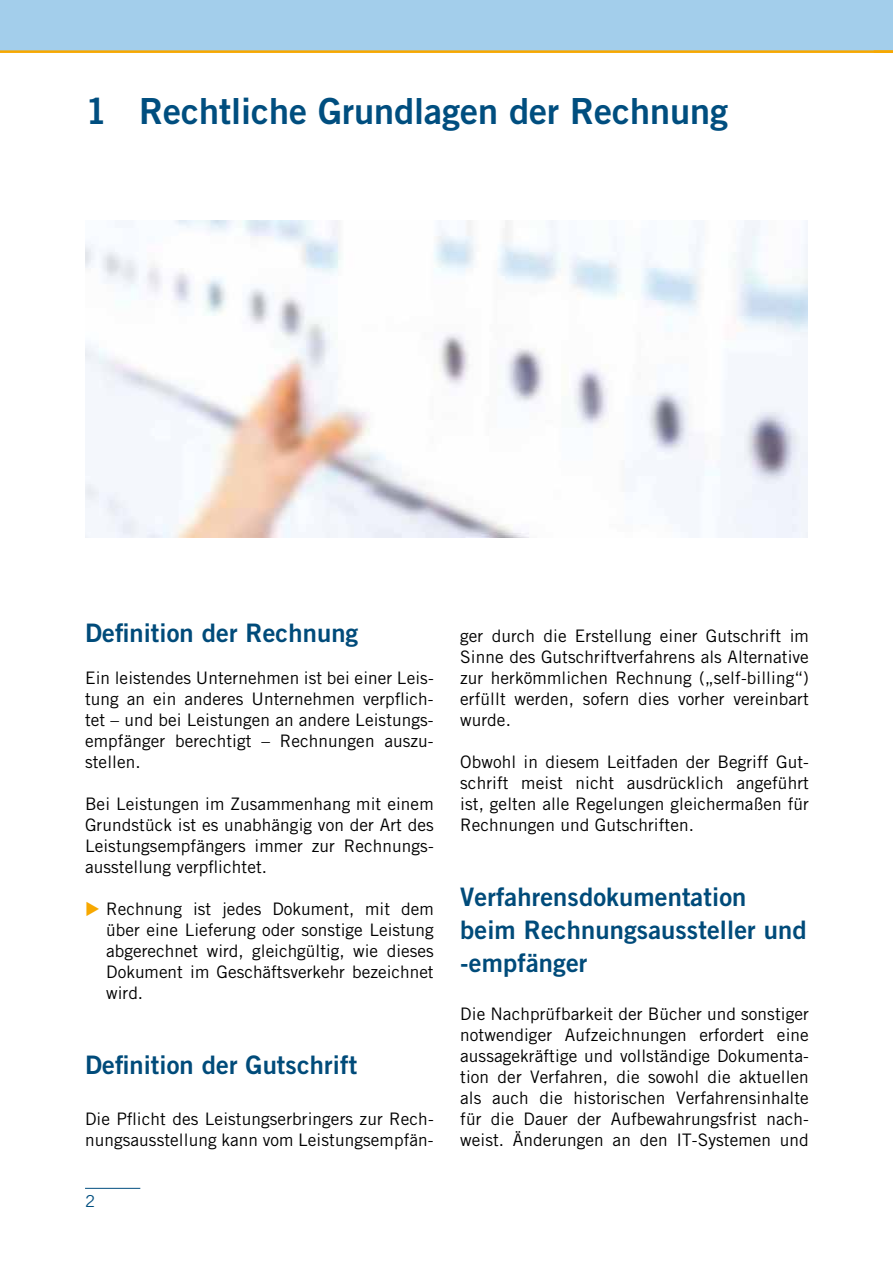
<style>
.page{position:relative;width:893px;height:1263px;background:#fff}
.page>*{position:absolute;margin:0;border:0;box-sizing:border-box;transform-origin:0 0}
.t1{font:36px "Trade Gothic Bold Two";color:#004e7f}
.t2{font:25.5px/33px "Trade Gothic Bold Two";letter-spacing:.005em;color:#004b7a}
.t3{font:17.25px/21px "Trade Gothic";letter-spacing:.005em;color:#000;text-align:justify}
.t4{font:16.5px "Trade Gothic";color:#004e7f}
.s1{color:#f7a800}
</style>
<div class="page">
<hr style="left:85px;top:1188px;width:55px;height:1px;background:#004e7f">
<div style="left:0;top:0;width:893px;height:51px;background:#a3ceeb"></div>
<hr style="left:0;top:50px;width:893px;height:3px;background:#f7a800">
<img style="left:85px;top:221px;width:723px;height:316px">
<h1 class="t1" style="left:85px;top:88px;width:645px">1 Rechtliche Grundlagen der Rechnung</h1>
<h2 class="t2" style="left:85px;top:616px;width:275px">Definition der Rechnung</h2>
<p class="t3" style="left:85px;top:667px;width:350px">Ein leistendes Unternehmen ist bei einer Leis&shy;tung an ein anderes Unternehmen verpflich&shy;tet – und bei Leistungen an andere Leistungs&shy;empfänger berechtigt – Rechnungen auszu&shy;stellen.</p>
<p class="t3" style="left:85px;top:793px;width:350px">Bei Leistungen im Zusammenhang mit einem Grundstück ist es unabhängig von der Art des Leistungsempfängers immer zur Rechnungs&shy;ausstellung verpflichtet.</p>
<p class="t3" style="left:106px;top:898px;width:329px;text-indent:-21px"><span class="s1">◆</span> Rechnung ist jedes Dokument, mit dem über eine Lieferung oder sonstige Leistung abgerechnet wird, gleichgültig, wie dieses Dokument im Geschäftsverkehr bezeichnet wird.</p>
<h2 class="t2" style="left:85px;top:1048px;width:274px">Definition der Gutschrift</h2>
<p class="t3" style="left:85px;top:1108px;width:350px">Die Pflicht des Leistungserbringers zur Rech&shy;nungsausstellung kann vom Leistungsempfän-</p>
<p class="t4" style="left:85px;top:1191px;width:12px">2</p>
<p class="t3" style="left:460px;top:625px;width:350px">ger durch die Erstellung einer Gutschrift im Sinne des Gutschriftverfahrens als Alternative zur herkömmlichen Rechnung („self-billing“) erfüllt werden, sofern dies vorher vereinbart wurde.</p>
<p class="t3" style="left:460px;top:751px;width:350px">Obwohl in diesem Leitfaden der Begriff Gut&shy;schrift meist nicht ausdrücklich angeführt ist, gelten alle Regelungen gleichermaßen für Rechnungen und Gutschriften.</p>
<h2 class="t2" style="left:460px;top:880px;width:348px">Verfahrensdokumentation beim Rechnungsaussteller und -empfänger</h2>
<p class="t3" style="left:460px;top:1003px;width:350px">Die Nachprüfbarkeit der Bücher und sonstiger notwendiger Aufzeichnungen erfordert eine aussagekräftige und vollständige Dokumenta&shy;tion der Verfahren, die sowohl die aktuellen als auch die historischen Verfahrensinhalte für die Dauer der Aufbewahrungsfrist nach&shy;weist. Änderungen an den IT-Systemen und</p>
</div>
